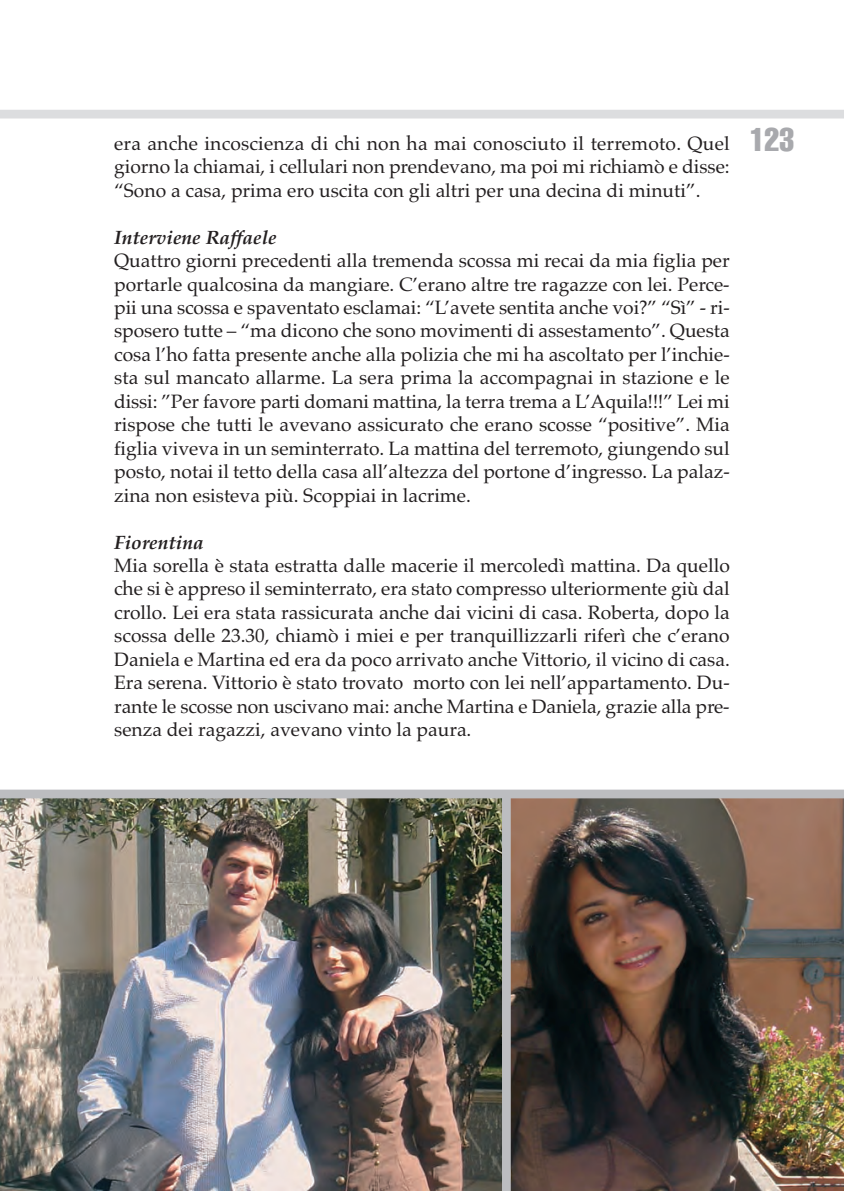
<style>
.page{position:relative;width:844px;height:1191px;background:#fff}
.page>*{position:absolute;margin:0;border:0;box-sizing:border-box;transform-origin:0 0}
.t1{font:extra-condensed 32.38px "Helvetica";color:#a8a9ad}
.t2{font:19.25px/23.4px "Palatino";color:#231f20;text-align:justify}
.t3{font:italic 700 19.25px "Palatino";color:#231f20}
</style>
<div class="page">
<img style="left:510px;top:798px;width:333px;height:393px">
<img style="left:0;top:798px;width:502px;height:393px">
<div style="left:0;top:110px;width:843px;height:8px;background:#dcdddf"></div>
<div style="left:0;top:789px;width:843px;height:9px;background:#bcbdc0"></div>
<div style="left:502px;top:794px;width:8px;height:397px;background:#bcbdc0"></div>
<p class="t2" style="left:114px;top:131px;width:617px">era anche incoscienza di chi non ha mai conosciuto il terremoto. Quel giorno la chiamai, i cellulari non prendevano, ma poi mi richiamò e disse: “Sono a casa, prima ero uscita con gli altri per una decina di minuti”.</p>
<p class="t3" style="left:114px;top:226px;width:164px">Interviene Raffaele</p>
<p class="t2" style="left:114px;top:249px;width:617px">Quattro giorni precedenti alla tremenda scossa mi recai da mia figlia per portarle qualcosina da mangiare. C’erano altre tre ragazze con lei. Perce&shy;pii una scossa e spaventato esclamai: “L’avete sentita anche voi?” “Sì” - ri&shy;sposero tutte – “ma dicono che sono movimenti di assestamento”. Questa cosa l’ho fatta presente anche alla polizia che mi ha ascoltato per l’inchie&shy;sta sul mancato allarme. La sera prima la accompagnai in stazione e le dissi: ”Per favore parti domani mattina, la terra trema a L’Aquila!!!” Lei mi rispose che tutti le avevano assicurato che erano scosse “positive”. Mia figlia viveva in un seminterrato. La mattina del terremoto, giungendo sul posto, notai il tetto della casa all’altezza del portone d’ingresso. La palaz&shy;zina non esisteva più. Scoppiai in lacrime.</p>
<p class="t3" style="left:114px;top:530px;width:91px">Fiorentina</p>
<p class="t2" style="left:114px;top:553px;width:617px">Mia sorella è stata estratta dalle macerie il mercoledì mattina. Da quello che si è appreso il seminterrato, era stato compresso ulteriormente giù dal crollo. Lei era stata rassicurata anche dai vicini di casa. Roberta, dopo la scossa delle 23.30, chiamò i miei e per tranquillizzarli riferì che c’erano Daniela e Martina ed era da poco arrivato anche Vittorio, il vicino di casa.<br>Era serena. Vittorio è stato trovato morto con lei nell’appartamento. Du&shy;rante le scosse non uscivano mai: anche Martina e Daniela, grazie alla pre&shy;senza dei ragazzi, avevano vinto la paura.</p>
<h1 class="t1" style="left:749px;top:121px;width:46px">123</h1>
</div>
